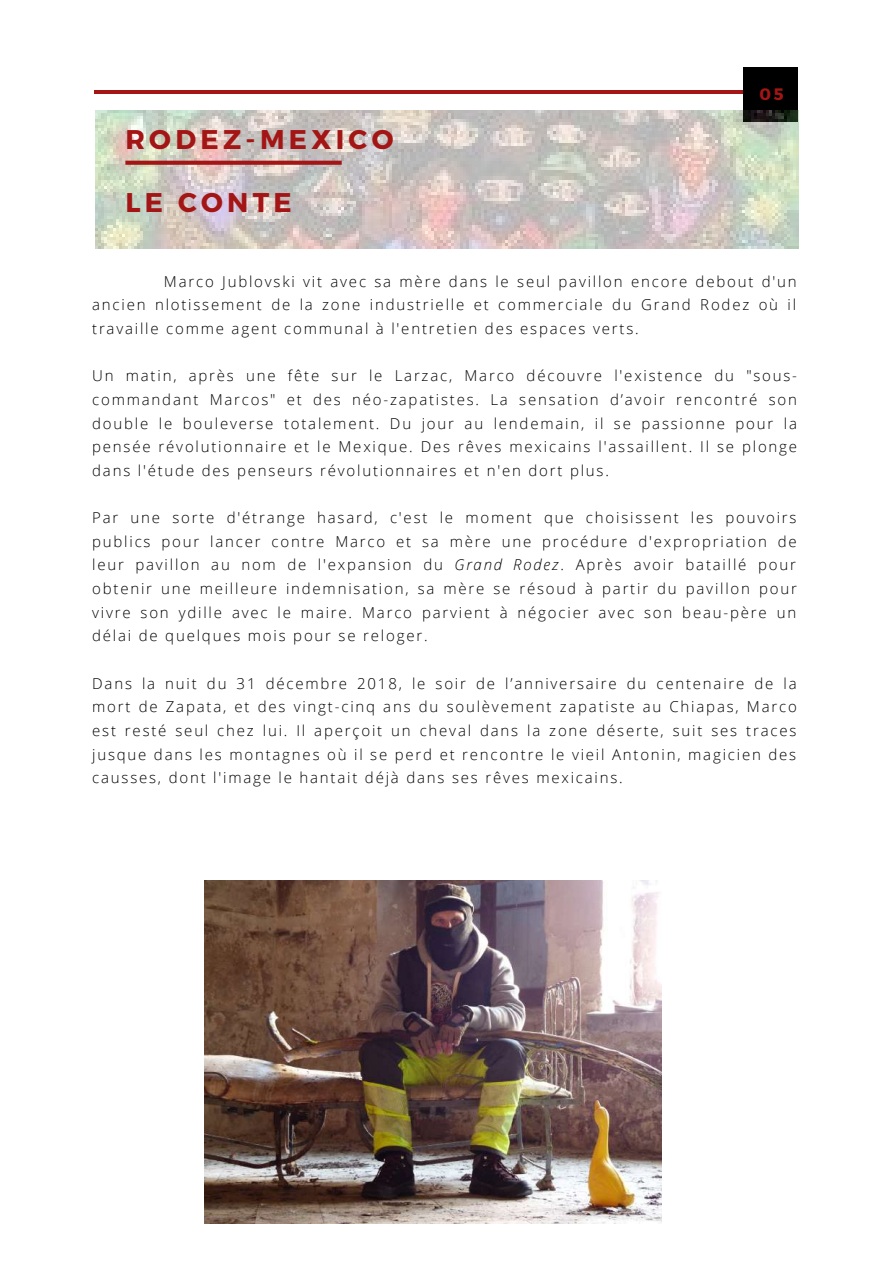
<style>
.page{position:relative;width:894px;height:1264px;background:#fff}
.page>*{position:absolute;margin:0;border:0;box-sizing:border-box;transform-origin:0 0}
.t1{font:700 27px "Montserrat";letter-spacing:.16em;color:#a41515}
.t2{font:700 16.5px "Montserrat";color:#a41515}
.t3{font:300 15px/23.7px "Open Sans";letter-spacing:.12em;color:#000;text-align:justify}
.s1{font-style:italic}
</style>
<div class="page">
<hr style="left:95px;top:90px;width:702px;height:3px;background:#a41515">
<div style="left:743px;top:68px;width:54px;height:53px;background:#000"></div>
<img style="left:95px;top:110px;width:703px;height:139px">
<svg style="left:125px;top:161px;width:216px;height:4px"></svg>
<img style="left:204px;top:880px;width:457px;height:342px">
<h1 class="t1" style="left:125px;top:122px;width:269px">RODEZ-MEXICO</h1>
<h1 class="t1" style="left:125px;top:185px;width:168px">LE CONTE</h1>
<p class="t2" style="left:759px;top:84px;width:26px">05</p>
<p class="t3" style="left:92px;top:269px;width:705px;text-indent:72px">Marco Jublovski vit avec sa mère dans le seul pavillon encore debout d'un ancien nlotissement de la zone industrielle et commerciale du Grand Rodez où il travaille comme agent communal à l'entretien des espaces verts.</p>
<p class="t3" style="left:92px;top:363px;width:706px">Un matin, après une fête sur le Larzac, Marco découvre l'existence du "sous&shy;commandant Marcos" et des néo-zapatistes. La sensation d’avoir rencontré son double le bouleverse totalement. Du jour au lendemain, il se passionne pour la pensée révolutionnaire et le Mexique. Des rêves mexicains l'assaillent. Il se plonge dans l'étude des penseurs révolutionnaires et n'en dort plus.</p>
<p class="t3" style="left:92px;top:505px;width:706px">Par une sorte d'étrange hasard, c'est le moment que choisissent les pouvoirs publics pour lancer contre Marco et sa mère une procédure d'expropriation de leur pavillon au nom de l'expansion du <span class="s1">Grand Rodez</span>. Après avoir bataillé pour obtenir une meilleure indemnisation, sa mère se résoud à partir du pavillon pour vivre son ydille avec le maire. Marco parvient à négocier avec son beau-père un délai de quelques mois pour se reloger.</p>
<p class="t3" style="left:92px;top:671px;width:706px">Dans la nuit du 31 décembre 2018, le soir de l’anniversaire du centenaire de la mort de Zapata, et des vingt-cinq ans du soulèvement zapatiste au Chiapas, Marco est resté seul chez lui. Il aperçoit un cheval dans la zone déserte, suit ses traces jusque dans les montagnes où il se perd et rencontre le vieil Antonin, magicien des causses, dont l'image le hantait déjà dans ses rêves mexicains.</p>
</div>
